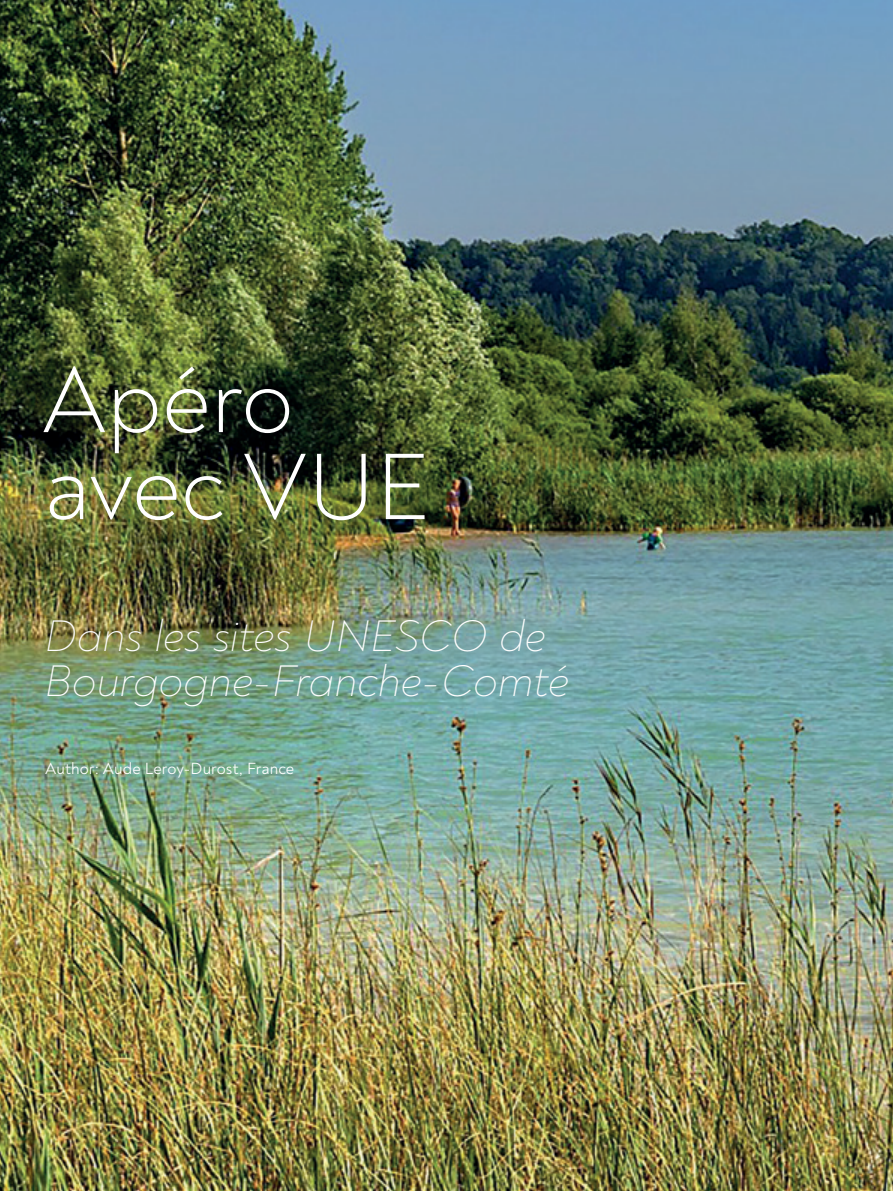
<style>
.page{position:relative;width:893px;height:1191px;background:#fff}
.page>*{position:absolute;margin:0;border:0;box-sizing:border-box;transform-origin:0 0}
.t1{font:300 96px/87px "Noah";color:#fff}
.t2{font:italic 200 45px/45px "Noah";letter-spacing:-.015em;color:#fff}
.t3{font:16.5px "Noah";letter-spacing:.005em;color:#fff}
</style>
<div class="page">
<img style="left:0;top:0;width:893px;height:1191px">
<h1 class="t1" style="left:42px;top:357px;width:389px">Apéro avec VUE</h1>
<p class="t2" style="left:44px;top:614px;width:526px">Dans les sites UNESCO de<br>Bourgogne-Franche-Comté</p>
<p class="t3" style="left:45px;top:758px;width:251px">Author: Aude Leroy-Durost, France</p>
</div>
